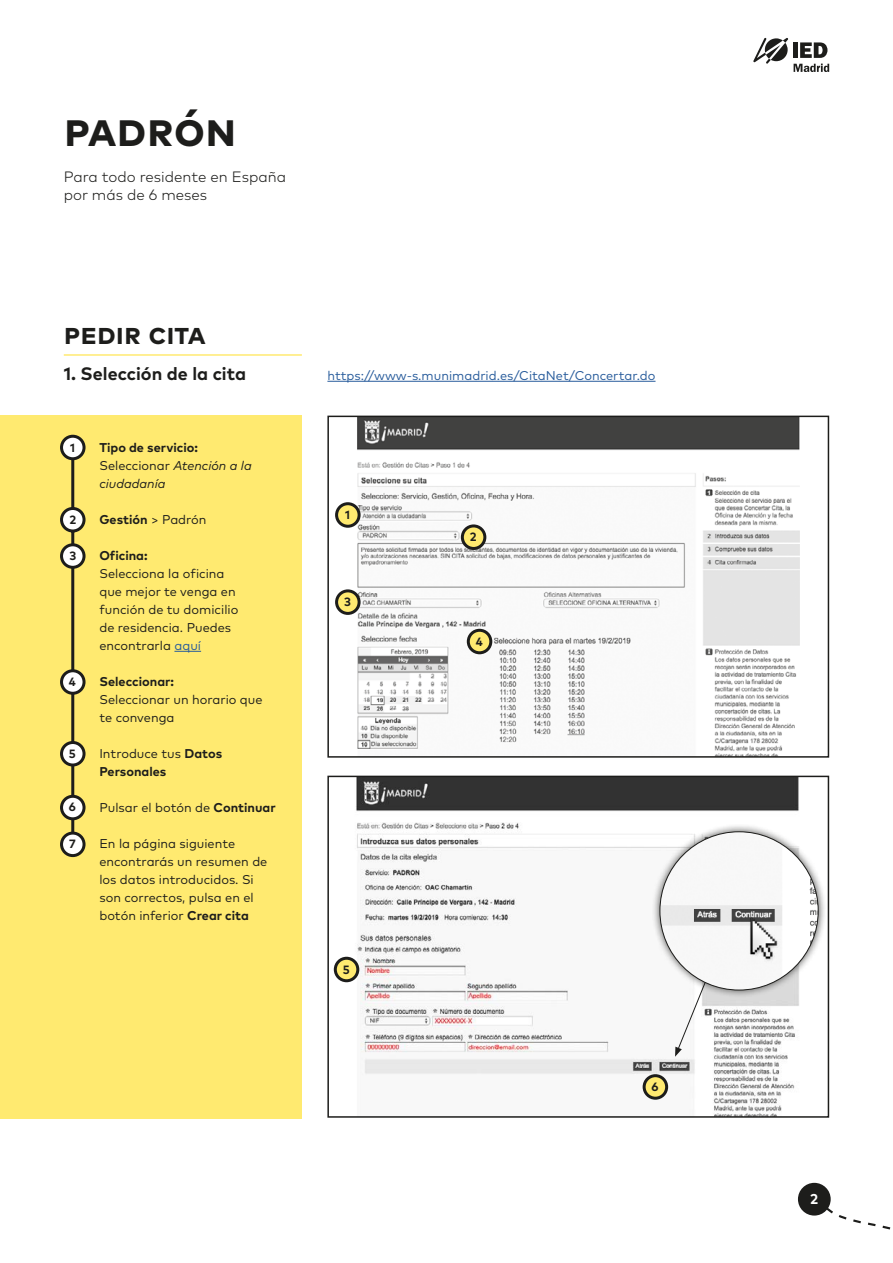
<style>
.page{position:relative;width:893px;height:1263px;background:#fff}
.page>*{position:absolute;margin:0;border:0;box-sizing:border-box;transform-origin:0 0}
.t1{font:700 48px "Mark OT";color:#1d1d1b}
.t2{font:700 30px "Mark OT";color:#1d1d1b}
.t3{font:700 18px "Mark OT";color:#1d1d1b}
.t4{font:300 15px/18px "Mark OT";color:#1d1d1b}
.t5{font:700 14.25px "Mark OT";color:#fff}
.t6{font:12.75px/18px "Mark OT";color:#1d1d1b}
.t7{font:700 12.75px/18px "Mark OT";color:#1d1d1b}
.t8{font:12.75px "Mark OT";color:#275b9b}
.t9{font:italic 12.75px/18px "Mark OT";color:#1d1d1b}
.t10{font:700 12px "Mark OT";color:#1d1d1b}
.s1{font-weight:700;font-style:normal}
.s2{font-style:normal}
.s3{font-weight:400}
.s4{color:#275b9b}
.s5{font-weight:700}
</style>
<div class="page">
<div style="left:0;top:416px;width:302px;height:703px;background:#ffea70"></div>
<img style="left:335px;top:419px;width:465px;height:336px">
<div style="left:327px;top:416px;width:502px;height:342px;border:2px solid #1d1d1b"></div>
<img style="left:333px;top:779px;width:466px;height:336px">
<div style="left:327px;top:776px;width:502px;height:342px;border:2px solid #1d1d1b"></div>
<div style="left:335px;top:958px;width:23px;height:23px;background:#ffea70;border-radius:50%"></div>
<div style="left:334px;top:957px;width:25px;height:25px;border:3px solid #1d1d1b;border-radius:50%"></div>
<div style="left:644px;top:1076px;width:23px;height:22px;background:#ffea70;border-radius:50%"></div>
<div style="left:643px;top:1074px;width:25px;height:26px;border:3px solid #1d1d1b;border-radius:50%"></div>
<div style="left:652px;top:824px;width:175px;height:175px;background:#1d1d1b;opacity:.75"></div>
<img style="left:660px;top:832px;width:158px;height:158px;border-radius:79px">
<svg style="left:675px;top:981px;width:31px;height:76px"></svg>
<img style="left:741px;top:911px;width:40px;height:54px">
<svg style="left:753px;top:38px;width:35px;height:26px"></svg>
<div style="left:793px;top:42px;width:5px;height:16px;background:#1d1d1b"></div>
<svg style="left:800px;top:42px;width:27px;height:16px"></svg>
<svg style="left:794px;top:64px;width:35px;height:8px"></svg>
<hr style="left:64px;top:354px;width:238px;height:2px;background:#ffea70">
<hr style="left:327px;top:381px;width:328px;height:1px;background:#275b9b">
<svg style="left:174px;top:651px;width:27px;height:1px"></svg>
<div style="left:798px;top:1183px;width:33px;height:32px;background:#1d1d1b;border-radius:50%"></div>
<svg style="left:823px;top:1204px;width:68px;height:26px"></svg>
<hr style="left:71px;top:456px;width:3px;height:77px;background:#1d1d1b">
<hr style="left:71px;top:531px;width:3px;height:311px;background:#1d1d1b">
<div style="left:62px;top:436px;width:22px;height:23px;background:#fff;border-radius:50%"></div>
<div style="left:60px;top:435px;width:26px;height:25px;border:3px solid #1d1d1b;border-radius:50%"></div>
<div style="left:62px;top:671px;width:22px;height:22px;background:#fff;border-radius:50%"></div>
<div style="left:60px;top:669px;width:26px;height:26px;border:3px solid #1d1d1b;border-radius:50%"></div>
<div style="left:62px;top:508px;width:22px;height:23px;background:#fff;border-radius:50%"></div>
<div style="left:60px;top:507px;width:26px;height:25px;border:3px solid #1d1d1b;border-radius:50%"></div>
<div style="left:62px;top:545px;width:22px;height:22px;background:#fff;border-radius:50%"></div>
<div style="left:60px;top:543px;width:26px;height:26px;border:3px solid #1d1d1b;border-radius:50%"></div>
<div style="left:337px;top:504px;width:22px;height:22px;background:#ffea70;border-radius:50%"></div>
<div style="left:335px;top:502px;width:26px;height:26px;border:3px solid #1d1d1b;border-radius:50%"></div>
<div style="left:462px;top:526px;width:23px;height:22px;background:#ffea70;border-radius:50%"></div>
<div style="left:461px;top:524px;width:25px;height:26px;border:3px solid #1d1d1b;border-radius:50%"></div>
<div style="left:337px;top:591px;width:22px;height:22px;background:#ffea70;border-radius:50%"></div>
<div style="left:335px;top:589px;width:26px;height:26px;border:3px solid #1d1d1b;border-radius:50%"></div>
<div style="left:468px;top:630px;width:23px;height:23px;background:#ffea70;border-radius:50%"></div>
<div style="left:467px;top:629px;width:25px;height:25px;border:3px solid #1d1d1b;border-radius:50%"></div>
<div style="left:62px;top:742px;width:22px;height:23px;background:#fff;border-radius:50%"></div>
<div style="left:60px;top:741px;width:26px;height:25px;border:3px solid #1d1d1b;border-radius:50%"></div>
<div style="left:62px;top:796px;width:22px;height:23px;background:#fff;border-radius:50%"></div>
<div style="left:60px;top:795px;width:26px;height:25px;border:3px solid #1d1d1b;border-radius:50%"></div>
<div style="left:62px;top:833px;width:22px;height:22px;background:#fff;border-radius:50%"></div>
<div style="left:60px;top:831px;width:26px;height:26px;border:3px solid #1d1d1b;border-radius:50%"></div>
<h1 class="t1" style="left:64px;top:98px;width:175px">padrón</h1>
<p class="t4" style="left:64px;top:167px;width:224px">Para todo residente en España por más de 6 meses</p>
<h2 class="t2" style="left:64px;top:314px;width:144px">pedir cita</h2>
<h3 class="t3" style="left:64px;top:362px;width:184px">1. Selección de la cita</h3>
<p class="t8" style="left:327px;top:367px;width:330px">https://www-s.munimadrid.es/CitaNet/Concertar.do</p>
<p class="t10" style="left:70px;top:440px;width:6px">1</p>
<p class="t10" style="left:69px;top:511px;width:8px">2</p>
<p class="t10" style="left:69px;top:548px;width:8px">3</p>
<p class="t10" style="left:69px;top:674px;width:9px">4</p>
<p class="t10" style="left:69px;top:746px;width:8px">5</p>
<p class="t10" style="left:69px;top:799px;width:9px">6</p>
<p class="t10" style="left:69px;top:836px;width:8px">7</p>
<p class="t9" style="left:99px;top:438px;width:154px"><span class="s1">Tipo de servicio:<br></span><span class="s2">Seleccionar</span> Atención a la ciudadanía</p>
<p class="t7" style="left:99px;top:510px;width:109px">Gestión <span class="s3">&gt; Padrón</span></p>
<p class="t7" style="left:99px;top:546px;width:50px">Oficina:</p>
<p class="t6" style="left:99px;top:564px;width:140px">Selecciona la oficina que mejor te venga en función de tu domicilio de residencia. Puedes encontrarla <span class="s4">aquí</span></p>
<p class="t7" style="left:99px;top:672px;width:76px">Seleccionar:</p>
<p class="t6" style="left:99px;top:690px;width:165px">Seleccionar un horario que te convenga</p>
<p class="t7" style="left:99px;top:744px;width:124px"><span class="s3">Introduce tus</span> Datos<br>Personales</p>
<p class="t6" style="left:99px;top:798px;width:178px">Pulsar el botón de <span class="s5">Continuar</span></p>
<p class="t6" style="left:99px;top:834px;width:170px">En la página siguiente encontrarás un resumen de los datos introducidos. Si son correctos, pulsa en el botón inferior <span class="s5">Crear cita</span></p>
<p class="t10" style="left:345px;top:507px;width:6px">1</p>
<p class="t10" style="left:344px;top:594px;width:8px">3</p>
<p class="t10" style="left:343px;top:962px;width:8px">5</p>
<p class="t10" style="left:470px;top:529px;width:8px">2</p>
<p class="t10" style="left:476px;top:634px;width:9px">4</p>
<p class="t10" style="left:651px;top:1079px;width:9px">6</p>
<p class="t5" style="left:810px;top:1189px;width:10px">2</p>
</div>
